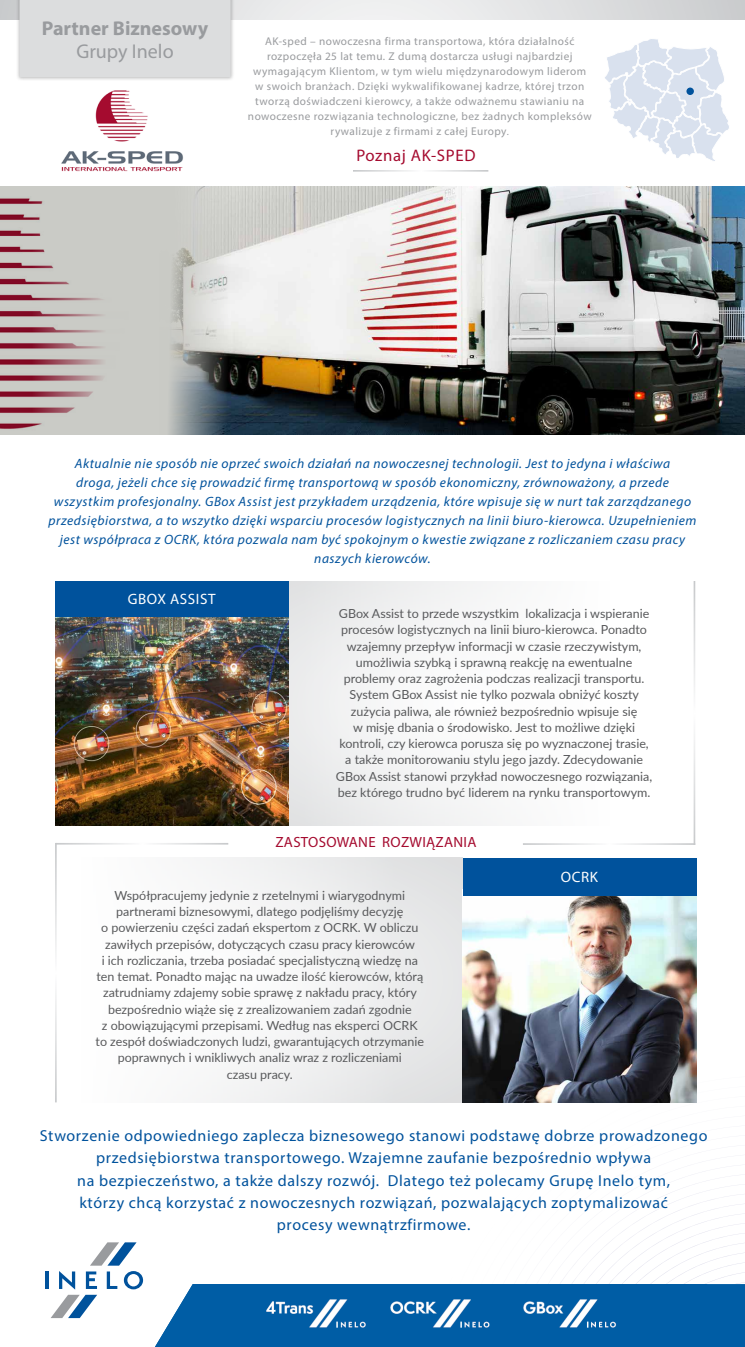
<style>
.page{position:relative;width:745px;height:1347px;background:#fff}
.page>*{position:absolute;margin:0;border:0;box-sizing:border-box;transform-origin:0 0}
.t1{font:700 20px "Myriad Pro";color:#999b9e}
.t2{font:20px "Myriad Pro";color:#999b9e}
.t3{font:16.75px "Myriad Pro";letter-spacing:.04em;color:#a50b2f}
.t4{font:16px/22.4px "Myriad Pro";letter-spacing:.04em;color:#00529c;text-align:center}
.t5{font:15px "Myriad Pro";letter-spacing:.04em;color:#fff}
.t6{font:14.88px "Myriad Pro";letter-spacing:.02em;color:#a50b2f}
.t7{font:italic 13.5px/19px "Myriad Pro";letter-spacing:.04em;color:#00529c;text-align:center}
.t8{font:12.5px/16.2px "Lato";color:#58595b;text-align:center}
.t9{font:11.25px/15px "Myriad Pro";letter-spacing:.04em;color:#999b9e;text-align:center}
.s1{font-size:10px}
</style>
<div class="page">
<img style="left:420px;top:1076px;width:324px;height:208px">
<svg style="left:0;top:0;width:744px;height:20px;background:#e2e3e4"></svg>
<div style="left:0;top:179px;width:744px;height:255px;background:#cacbc6"></div>
<img style="left:170px;top:186px;width:574px;height:248px">
<div style="left:0;top:20px;width:744px;height:166px;background:#fff"></div>
<div style="left:16px;top:0;width:218px;height:81px;background:#000;opacity:.29"></div>
<div style="left:19px;top:0;width:211px;height:77px;background:#dcddde"></div>
<img style="left:50px;top:79px;width:144px;height:93px">
<div style="left:706px;top:1284px;width:38px;height:62px;background:#005da5"></div>
<img style="left:155px;top:1284px;width:551px;height:62px">
<hr style="left:45px;top:1271px;width:3px;height:17px;background:#00529c">
<svg style="left:51px;top:1242px;width:92px;height:76px"></svg>
<div style="left:0;top:857px;width:462px;height:245px;background:linear-gradient(to right,#fff,#e6e7e8)"></div>
<img style="left:462px;top:895px;width:233px;height:207px">
<div style="left:462px;top:857px;width:233px;height:38px;background:#00529c"></div>
<svg style="left:288px;top:581px;width:408px;height:244px"></svg>
<img style="left:55px;top:617px;width:233px;height:208px">
<div style="left:55px;top:581px;width:233px;height:36px;background:#00529c"></div>
<svg style="left:605px;top:39px;width:124px;height:122px"></svg>
<div style="left:686px;top:88px;width:7px;height:7px;background:#00529c;border-radius:50%"></div>
<img style="left:0;top:198px;width:134px;height:237px">
<hr style="left:693px;top:581px;width:1px;height:264px;background:#fff">
<hr style="left:55px;top:843px;width:2px;height:259px;background:#fff">
<h1 class="t1" style="left:42px;top:16px;width:168px">Partner Biznesowy</h1>
<h1 class="t2" style="left:76px;top:39px;width:99px">Grupy Inelo</h1>
<p class="t9" style="left:248px;top:34px;width:345px">AK-sped – nowoczesna firma transportowa, która działalność rozpoczęła 25 lat temu. Z dumą dostarcza usługi najbardziej wymagającym Klientom, w tym wielu międzynarodowym liderom w swoich branżach. Dzięki wykwalifikowanej kadrze, której trzon tworzą doświadczeni kierowcy, a także odważnemu stawianiu na nowoczesne rozwiązania technologiczne, bez żadnych kompleksów rywalizuje z firmami z całej Europy<span class="s1">.</span></p>
<h2 class="t3" style="left:356px;top:145px;width:121px">Poznaj AK-SPED</h2>
<p class="t7" style="left:49px;top:453px;width:649px">Aktualnie nie sposób nie oprzeć swoich działań na nowoczesnej technologii. Jest to jedyna i właściwa<br>droga, jeżeli chce się prowadzić firmę transportową w sposób ekonomiczny, zrównoważony, a przede wszystkim profesjonalny. GBox Assist jest przykładem urządzenia, które wpisuje się w nurt tak zarządzanego przedsiębiorstwa, a to wszytko dzięki wsparciu procesów logistycznych na linii biuro-kierowca. Uzupełnieniem jest współpraca z OCRK, która pozwala nam być spokojnym o kwestie związane z rozliczaniem czasu pracy naszych kierowców.</p>
<p class="t5" style="left:128px;top:590px;width:60px">GBox Assis</p>
<p class="t5" style="left:208px;top:590px;width:9px">t</p>
<p class="t8" style="left:336px;top:605px;width:318px">GBox Assist to przede wszystkim lokalizacja i wspieranie procesów logistycznych na linii biuro-kierowca. Ponadto wzajemny przepływ informacji w czasie rzeczywistym, umożliwia szybką i sprawną reakcję na ewentualne problemy oraz zagrożenia podczas realizacji transportu.<br>System GBox Assist nie tylko pozwala obniżyć koszty zużycia paliwa, ale również bezpośrednio wpisuje się<br>w misję dbania o środowisko. Jest to możliwe dzięki kontroli, czy kierowca porusza się po wyznaczonej trasie, a także monitorowaniu stylu jego jazdy. Zdecydowanie GBox Assist stanowi przykład nowoczesnego rozwiązania, bez którego trudno być liderem na rynku transportowym.</p>
<p class="t6" style="left:275px;top:832px;width:44px">zastosowa</p>
<p class="t6" style="left:358px;top:832px;width:34px">ne rozwi</p>
<p class="t6" style="left:426px;top:832px;width:44px">ązania</p>
<p class="t5" style="left:560px;top:868px;width:39px">OCRK</p>
<p class="t8" style="left:95px;top:886px;width:330px">Współpracujemy jedynie z rzetelnymi i wiarygodnymi partnerami biznesowymi, dlatego podjęliśmy decyzję<br>o powierzeniu części zadań ekspertom z OCRK. W obliczu zawiłych przepisów, dotyczących czasu pracy kierowców<br>i ich rozliczania, trzeba posiadać specjalistyczną wiedzę na ten temat. Ponadto mając na uwadze ilość kierowców, którą zatrudniamy zdajemy sobie sprawę z nakładu pracy, który bezpośrednio wiąże się z zrealizowaniem zadań zgodnie<br>z obowiązującymi przepisami. Według nas eksperci OCRK to zespół doświadczonych ludzi, gwarantujących otrzymanie poprawnych i wnikliwych analiz wraz z rozliczeniami<br>czasu pracy.</p>
<p class="t4" style="left:40px;top:1124px;width:668px">Stworzenie odpowiedniego zaplecza biznesowego stanowi podstawę dobrze prowadzonego przedsiębiorstwa transportowego. Wzajemne zaufanie bezpośrednio wpływa<br>na bezpieczeństwo, a także dalszy rozwój. Dlatego też polecamy Grupę Inelo tym,<br>którzy chcą korzystać z nowoczesnych rozwiązań, pozwalających zoptymalizować<br>procesy wewnątrzfirmowe.</p>
</div>
